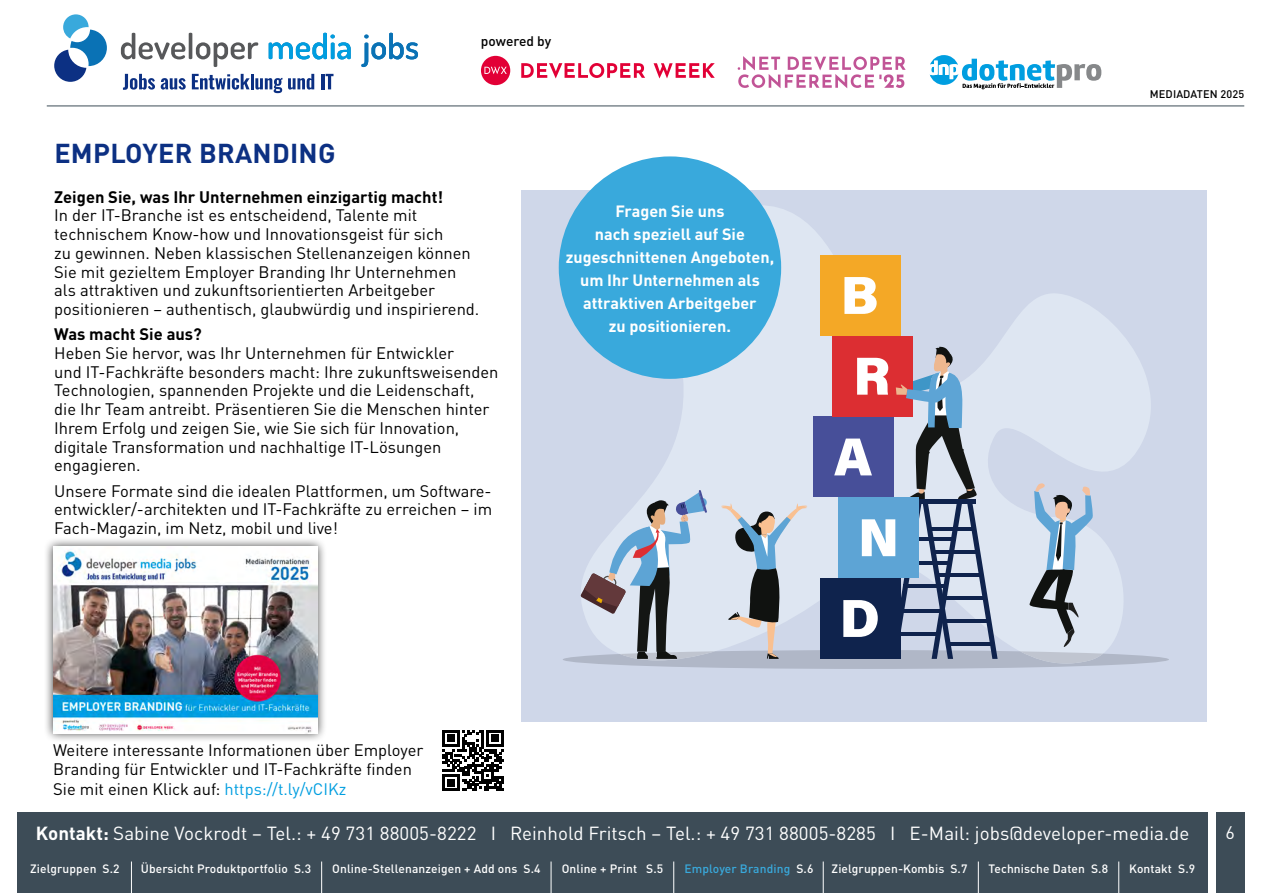
<style>
.page{position:relative;width:1263px;height:893px;background:#fff}
.page>*{position:absolute;margin:0;border:0;box-sizing:border-box;transform-origin:0 0}
.t1{font:700 27px "DINOT";letter-spacing:.01em;color:#0c3083}
.t2{font:18.75px "DINOT";letter-spacing:.005em;color:#fff}
.t3{font:18px "DINOT";color:#fff}
.t4{font:16.5px/18.8px "DINOT";color:#000}
.t5{font:700 16.5px "DINOT";color:#000}
.t6{font:700 16.2px/22.8px "DINOT";color:#fff;text-align:center}
.t7{font:500 13.65px "DINOT";color:#000}
.t8{font:500 12px "DINOT";letter-spacing:.01em;color:#fff}
.t9{font:500 12px "DINOT";letter-spacing:.01em;color:#39a9dc}
.t10{font:500 10.95px "DINOT";letter-spacing:.01em;color:#000}
.s1{color:#009ee0}
.s2{font-weight:700}
.s3{color:#fff}
</style>
<div class="page">
<hr style="left:47px;top:106px;width:1197px;height:1px;background:#3d4c57">
<svg style="left:54px;top:14px;width:53px;height:68px"></svg>
<svg style="left:121px;top:33px;width:137px;height:34px"></svg>
<svg style="left:269px;top:33px;width:82px;height:26px"></svg>
<svg style="left:361px;top:33px;width:57px;height:34px"></svg>
<svg style="left:123px;top:74px;width:32px;height:16px"></svg>
<svg style="left:161px;top:78px;width:25px;height:12px"></svg>
<svg style="left:192px;top:74px;width:122px;height:19px"></svg>
<hr style="left:321px;top:74px;width:3px;height:15px;background:#0c3083">
<svg style="left:326px;top:74px;width:7px;height:15px"></svg>
<div style="left:521px;top:190px;width:685px;height:532px;background:#cfd7e9"></div>
<svg style="left:558px;top:191px;width:573px;height:155px"></svg>
<div style="left:832px;top:336px;width:81px;height:81px;background:#dc2e32"></div>
<div style="left:820px;top:255px;width:81px;height:81px;background:#f4a826"></div>
<svg style="left:844px;top:277px;width:33px;height:37px"></svg>
<svg style="left:563px;top:346px;width:606px;height:323px"></svg>
<div style="left:559px;top:156px;width:222px;height:223px;background:#39a9dc;border-radius:50%"></div>
<svg style="left:929px;top:55px;width:172px;height:34px"></svg>
<svg style="left:521px;top:63px;width:194px;height:15px"></svg>
<div style="left:481px;top:56px;width:29px;height:29px;background:#e20036;border-radius:50%"></div>
<svg style="left:484px;top:67px;width:23px;height:7px"></svg>
<svg style="left:738px;top:56px;width:168px;height:32px"></svg>
<div style="left:44px;top:537px;width:283px;height:206px;background:#000;opacity:.75"></div>
<img style="left:53px;top:546px;width:265px;height:187px">
<svg style="left:442px;top:730px;width:62px;height:61px"></svg>
<div style="left:1216px;top:812px;width:28px;height:81px;background:#3d4c57"></div>
<div style="left:18px;top:812px;width:1190px;height:81px;background:#3d4c57"></div>
<hr style="left:131px;top:861px;width:1px;height:32px;background:#fff">
<hr style="left:321px;top:861px;width:1px;height:32px;background:#fff">
<hr style="left:551px;top:861px;width:1px;height:32px;background:#fff">
<hr style="left:673px;top:861px;width:1px;height:32px;background:#fff">
<hr style="left:823px;top:861px;width:1px;height:32px;background:#fff">
<hr style="left:978px;top:861px;width:1px;height:32px;background:#fff">
<hr style="left:1118px;top:861px;width:1px;height:32px;background:#fff">
<p class="t7" style="left:481px;top:32px;width:72px">powered by</p>
<h1 class="t1" style="left:54px;top:135px;width:283px">EMPLOYER BRANDING</h1>
<p class="t5" style="left:54px;top:186px;width:390px">Zeigen Sie, was Ihr Unternehmen einzigartig macht!</p>
<p class="t4" style="left:54px;top:206px;width:427px">In der IT-Branche ist es entscheidend, Talente mit technischem Know-how und Innovationsgeist für sich<br>zu gewinnen. Neben klassischen Stellenanzeigen können Sie mit gezieltem Employer Branding Ihr Unternehmen als attraktiven und zukunftsorientierten Arbeitgeber positionieren – authentisch, glaubwürdig und inspirierend.</p>
<p class="t5" style="left:54px;top:323px;width:149px">Was macht Sie aus?</p>
<p class="t4" style="left:54px;top:343px;width:446px">Heben Sie hervor, was Ihr Unternehmen für Entwickler<br>und IT-Fachkräfte besonders macht: Ihre zukunftsweisenden Technologien, spannenden Projekte und die Leidenschaft, die Ihr Team antreibt. Präsentieren Sie die Menschen hinter Ihrem Erfolg und zeigen Sie, wie Sie sich für Innovation, digitale Transformation und nachhaltige IT-Lösungen engagieren.</p>
<p class="t4" style="left:54px;top:481px;width:440px;text-align:justify">Unsere Formate sind die idealen Plattformen, um Software&shy;entwickler/-architekten und IT-Fachkräfte zu erreichen – im Fach-Magazin, im Netz, mobil und live!</p>
<p class="t6" style="left:566px;top:200px;width:210px">Fragen Sie uns<br>nach speziell auf Sie zugeschnittenen Angeboten, um Ihr Unternehmen als attraktiven Arbeitgeber<br>zu positionieren.</p>
<p class="t4" style="left:53px;top:740px;width:372px;line-height:19.5px">Weitere interessante Informationen über Employer<br>Branding für Entwickler und IT-Fachkräfte finden<br>Sie mit einen Klick auf: <span class="s1">https://t.ly/vCIKz</span></p>
<p class="t10" style="left:1150px;top:87px;width:96px">MEDIADATEN 2025</p>
<p class="t2" style="left:36px;top:821px;width:1155px"><span class="s2">Kontakt:</span> Sabine Vockrodt – Tel.: + 49 731 88005-8222 I Reinhold Fritsch – Tel.: + 49 731 88005-8285 I E-Mail: jobs@developer-media.de</p>
<p class="t8" style="left:30px;top:861px;width:91px">Zielgruppen S.2</p>
<p class="t8" style="left:141px;top:861px;width:172px">Übersicht Produktportfolio S.3</p>
<p class="t8" style="left:332px;top:861px;width:210px">Online-Stellenanzeigen + Add ons S.4</p>
<p class="t8" style="left:562px;top:861px;width:103px">Online + Print S.5</p>
<p class="t9" style="left:684px;top:861px;width:131px">Employer Branding <span class="s3">S.6</span></p>
<p class="t8" style="left:831px;top:861px;width:137px">Zielgruppen-Kombis S.7</p>
<p class="t8" style="left:989px;top:861px;width:121px">Technische Daten S.8</p>
<p class="t8" style="left:1129px;top:861px;width:67px">Kontakt S.9</p>
<p class="t3" style="left:1225px;top:821px;width:11px">6</p>
</div>
